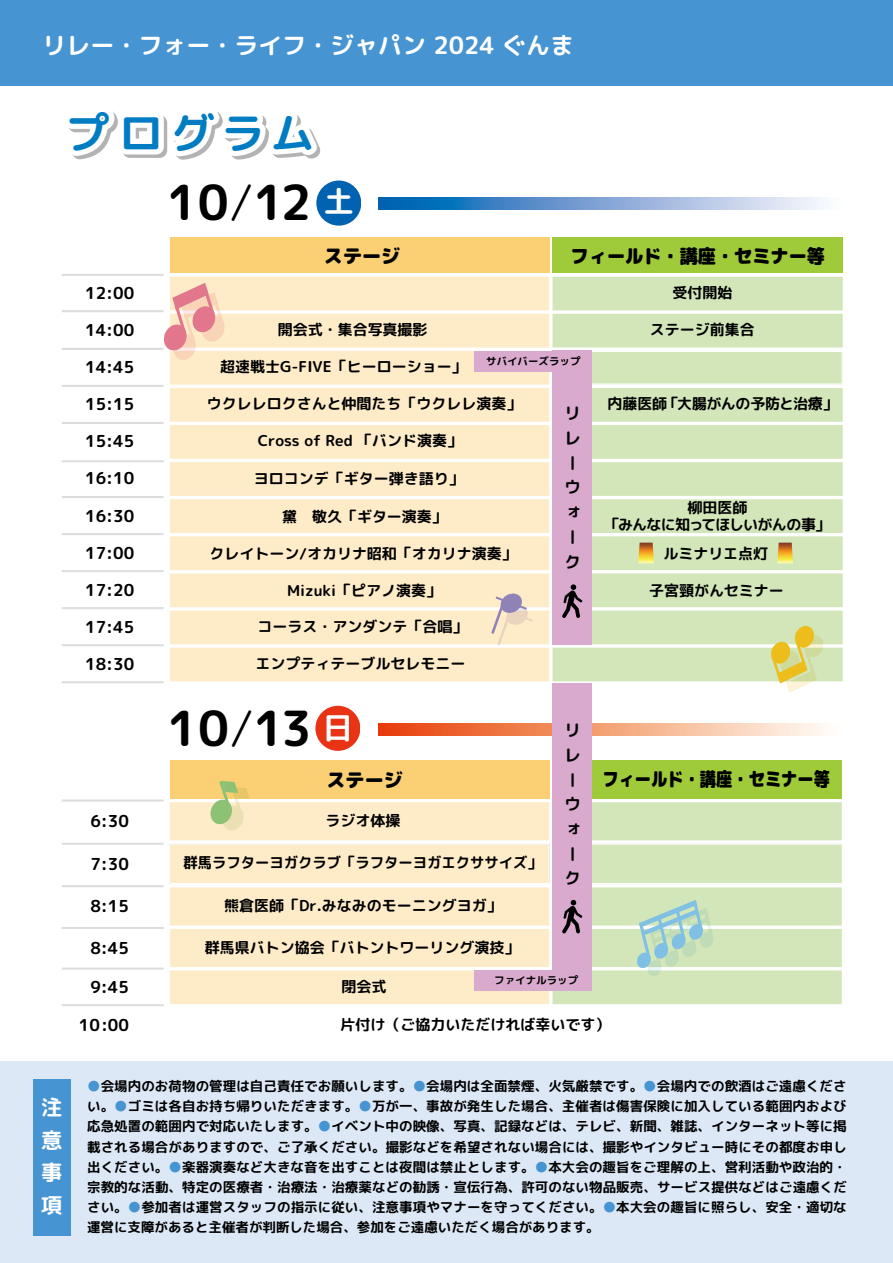
<style>
.page{position:relative;width:893px;height:1263px;background:#fff}
.page>*{position:absolute;margin:0;border:0;box-sizing:border-box;transform-origin:0 0}
.t1{font:48.45px "rounded mplus 1 p bold";letter-spacing:-.04em;color:#000}
.t2{font:43.65px "rounded mplus 1 p bold";letter-spacing:.17em;color:#007cc3}
.t3{font:30.15px "rounded mplus 1 p bold";color:#fff}
.t4{font:24px "rounded mplus 1 p bold";color:#fff}
.t5{font:21.3px/32.5px "rounded mplus 1 p bold";color:#fff;text-align:justify}
.t6{font:19.2px "rounded mplus 1 p black";color:#000;scale:.95 1}
.t7{font:19.2px "rounded mplus 1 p black";color:#000;scale:.85 1}
.t8{font:19.2px "rounded mplus 1 p black";color:#000}
.t9{font:16.5px/24.8px "rounded mplus 1 p bold";color:#000}
.t10{font:15px "rounded mplus 1 p bold";color:#000}
.t11{font:15px "rounded mplus 1 p bold";color:#000;scale:.96 1}
.t12{font:15px/17px "rounded mplus 1 p bold";letter-spacing:-.045em;color:#000;text-align:center}
.t13{font:13.5px/20.2px "rounded mplus 1 p bold";color:#000;text-align:justify}
.t14{font:10.5px "rounded mplus 1 p bold";color:#000}
.s1{font-family:"Shin M Go Pro";font-size:43.65px}
.s2{color:#4694d1}
</style>
<div class="page">
<svg style="left:378px;top:723px;width:448px;height:13px;background:#f39f7a"></svg>
<div style="left:0;top:1061px;width:893px;height:202px;background:#dce8f6"></div>
<div style="left:33px;top:1079px;width:37px;height:157px;background:#4694d1"></div>
<div style="left:170px;top:238px;width:379px;height:35px;background:#fbcf74"></div>
<div style="left:552px;top:238px;width:291px;height:35px;background:#9fca39"></div>
<svg style="left:170px;top:277px;width:379px;height:404px;background:#feeccc"></svg>
<svg style="left:552px;top:277px;width:291px;height:404px;background:#d5e8be"></svg>
<hr style="left:842px;top:352px;width:1px;height:31px;background:#fff">
<hr style="left:552px;top:351px;width:291px;height:1px;background:#fff">
<hr style="left:552px;top:383px;width:291px;height:2px;background:#fff">
<div style="left:316px;top:181px;width:45px;height:45px;background:#0062b1;border-radius:23px"></div>
<div style="left:315px;top:706px;width:45px;height:45px;background:#e83315;border-radius:23px"></div>
<div style="left:170px;top:761px;width:379px;height:38px;background:#fbcf74"></div>
<div style="left:552px;top:761px;width:290px;height:38px;background:#9fca39"></div>
<svg style="left:170px;top:802px;width:379px;height:202px;background:#fdeccb"></svg>
<svg style="left:552px;top:802px;width:290px;height:202px;background:#d4e7bd"></svg>
<hr style="left:170px;top:844px;width:379px;height:1px;background:#fff">
<hr style="left:170px;top:883px;width:379px;height:1px;background:#fff">
<hr style="left:552px;top:844px;width:290px;height:1px;background:#fff">
<hr style="left:552px;top:883px;width:290px;height:1px;background:#fff">
<div style="left:552px;top:350px;width:40px;height:294px;background:#d9aacd"></div>
<div style="left:474px;top:351px;width:118px;height:20px;background:#d9aacd"></div>
<div style="left:552px;top:683px;width:40px;height:287px;background:#d9aacd"></div>
<div style="left:475px;top:970px;width:117px;height:20px;background:#d9aacd"></div>
<div style="left:0;top:0;width:893px;height:85px;background:#4694d1"></div>
<hr style="left:62px;top:385px;width:102px;height:2px;background:#dcdddd">
<hr style="left:62px;top:422px;width:102px;height:2px;background:#dcdddd">
<hr style="left:62px;top:496px;width:102px;height:2px;background:#dcdddd">
<hr style="left:62px;top:533px;width:102px;height:2px;background:#dcdddd">
<hr style="left:62px;top:570px;width:102px;height:2px;background:#dcdddd">
<hr style="left:62px;top:607px;width:102px;height:2px;background:#dcdddd">
<hr style="left:62px;top:644px;width:102px;height:2px;background:#dcdddd">
<hr style="left:62px;top:681px;width:102px;height:2px;background:#dcdddd">
<hr style="left:62px;top:799px;width:102px;height:2px;background:#dcdddd">
<hr style="left:62px;top:843px;width:102px;height:2px;background:#dcdddd">
<hr style="left:62px;top:885px;width:102px;height:2px;background:#dcdddd">
<hr style="left:62px;top:927px;width:102px;height:2px;background:#dcdddd">
<hr style="left:62px;top:967px;width:102px;height:3px;background:#dcdddd">
<hr style="left:62px;top:1004px;width:102px;height:2px;background:#dcdddd">
<svg style="left:55px;top:85px;width:270px;height:275px"></svg>
<svg style="left:636px;top:900px;width:78px;height:76px;background:#bcdcc7"></svg>
<svg style="left:770px;top:624px;width:53px;height:69px;background:#e1dc92"></svg>
<svg style="left:491px;top:592px;width:42px;height:54px;background:#e6d5c6"></svg>
<svg style="left:209px;top:781px;width:41px;height:49px"></svg>
<hr style="left:62px;top:460px;width:102px;height:2px;background:#dcdddd">
<svg style="left:562px;top:584px;width:20px;height:34px"></svg>
<svg style="left:562px;top:900px;width:20px;height:33px"></svg>
<svg style="left:638px;top:543px;width:16px;height:20px"></svg>
<svg style="left:777px;top:543px;width:16px;height:20px"></svg>
<svg style="left:378px;top:197px;width:446px;height:13px;background:#79a6d5"></svg>
<h3 class="t4" style="left:43px;top:28px;width:533px">リレー・フォー・ライフ・ジャパン 2024 ぐんま</h3>
<h2 class="t2" style="left:66px;top:102px;width:250px">プログラム</h2>
<h1 class="t1" style="left:167px;top:168px;width:146px">10<span class="s1">/</span>12</h1>
<h3 class="t3" style="left:324px;top:180px;width:32px">土</h3>
<h3 class="t8" style="left:324px;top:242px;width:78px">ステージ</h3>
<h3 class="t6" style="left:571px;top:242px;width:269px">フィールド・講座・セミナー等</h3>
<p class="t9" style="left:85px;top:281px;width:51px">12:00</p>
<p class="t10" style="left:672px;top:282px;width:61px">受付開始</p>
<p class="t9" style="left:85px;top:318px;width:51px">14:00</p>
<p class="t10" style="left:278px;top:319px;width:151px">開会式・集合写真撮影</p>
<p class="t10" style="left:650px;top:319px;width:106px">ステージ前集合</p>
<p class="t9" style="left:85px;top:355px;width:51px">14:45</p>
<p class="t10" style="left:220px;top:356px;width:248px">超速戦士G-FIVE「ヒーローショー」</p>
<p class="t9" style="left:85px;top:392px;width:51px">15:15</p>
<p class="t10" style="left:207px;top:393px;width:316px">ウクレレロクさんと仲間たち「ウクレレ演奏」</p>
<p class="t9" style="left:85px;top:429px;width:51px">15:45</p>
<p class="t14" style="left:486px;top:353px;width:96px">サバイバーズラップ</p>
<p class="t10" style="left:608px;top:393px;width:232px">内藤医師「大腸がんの予防と治療」</p>
<p class="t9" style="left:564px;top:401px;width:17px">リレーウォーク</p>
<p class="t10" style="left:258px;top:430px;width:206px">Cross of Red 「バンド演奏」</p>
<p class="t9" style="left:85px;top:465px;width:51px">16:10</p>
<p class="t10" style="left:254px;top:468px;width:211px">ヨロコンデ「ギター弾き語り」</p>
<p class="t10" style="left:282px;top:505px;width:166px">黛　敬久「ギター演奏」</p>
<p class="t10" style="left:210px;top:543px;width:309px">クレイトーン/オカリナ昭和「オカリナ演奏」</p>
<p class="t10" style="left:287px;top:580px;width:155px">Mizuki「ピアノ演奏」</p>
<p class="t10" style="left:258px;top:616px;width:211px">コーラス・アンダンテ「合唱」</p>
<p class="t12" style="left:605px;top:499px;width:227px">柳田医師<br>「みんなに知ってほしいがんの事」</p>
<p class="t9" style="left:85px;top:503px;width:51px">16:30</p>
<p class="t10" style="left:663px;top:543px;width:106px">ルミナリエ点灯</p>
<p class="t10" style="left:649px;top:580px;width:136px">子宮頸がんセミナー</p>
<p class="t9" style="left:85px;top:540px;width:51px">17:00</p>
<p class="t9" style="left:85px;top:577px;width:51px">17:20</p>
<p class="t9" style="left:85px;top:614px;width:51px">17:45</p>
<p class="t9" style="left:85px;top:652px;width:51px">18:30</p>
<p class="t10" style="left:256px;top:653px;width:211px">エンプティテーブルセレモニー</p>
<h1 class="t1" style="left:167px;top:694px;width:146px">10<span class="s1">/</span>13</h1>
<h3 class="t3" style="left:323px;top:707px;width:32px">日</h3>
<p class="t9" style="left:564px;top:718px;width:17px">リレーウォーク</p>
<h3 class="t7" style="left:602px;top:766px;width:269px">フィールド・講座・セミナー等</h3>
<h3 class="t8" style="left:326px;top:766px;width:78px">ステージ</h3>
<p class="t9" style="left:90px;top:808px;width:40px">6:30</p>
<p class="t10" style="left:326px;top:810px;width:76px">ラジオ体操</p>
<p class="t9" style="left:90px;top:851px;width:40px">7:30</p>
<p class="t11" style="left:183px;top:852px;width:375px">群馬ラフターヨガクラブ「ラフターヨガエクササイズ」</p>
<p class="t9" style="left:90px;top:894px;width:40px">8:15</p>
<p class="t10" style="left:224px;top:895px;width:279px">熊倉医師「Dr.みなみのモーニングヨガ」</p>
<p class="t9" style="left:90px;top:935px;width:40px">8:45</p>
<p class="t10" style="left:205px;top:936px;width:316px">群馬県バトン協会「バトントワーリング演技」</p>
<p class="t9" style="left:90px;top:974px;width:40px">9:45</p>
<p class="t9" style="left:79px;top:1012px;width:52px">10:00</p>
<p class="t14" style="left:494px;top:972px;width:85px">ファイナルラップ</p>
<p class="t10" style="left:341px;top:976px;width:46px">閉会式</p>
<p class="t10" style="left:341px;top:1013px;width:271px">片付け（ご協力いただければ幸いです）</p>
<h3 class="t5" style="left:41px;top:1091px;width:23px">注意事項</h3>
<p class="t13" style="left:87px;top:1076px;width:761px"><span class="s2">●</span>会場内のお荷物の管理は自己責任でお願いします。<span class="s2">●</span>会場内は全面禁煙、火気厳禁です。<span class="s2">●</span>会場内での飲酒はご遠慮ください。<span class="s2">●</span>ゴミは各自お持ち帰りいただきます。<span class="s2">●</span>万が一、事故が発生した場合、主催者は傷害保険に加入している範囲内および応急処置の範囲内で対応いたします。<span class="s2">●</span>イベント中の映像、写真、記録などは、テレビ、新聞、雑誌、インターネット等に掲載される場合がありますので、ご了承ください。撮影などを希望されない場合には、撮影やインタビュー時にその都度お申し出ください。<span class="s2">●</span>楽器演奏など大きな音を出すことは夜間は禁止とします。<span class="s2">●</span>本大会の趣旨をご理解の上、営利活動や政治的・宗教的な活動、特定の医療者・治療法・治療薬などの勧誘・宣伝行為、許可のない物品販売、サービス提供などはご遠慮ください。<span class="s2">●</span>参加者は運営スタッフの指示に従い、注意事項やマナーを守ってください。<span class="s2">●</span>本大会の趣旨に照らし、安全・適切な運営に支障があると主催者が判断した場合、参加をご遠慮いただく場合があります。</p>
</div>
